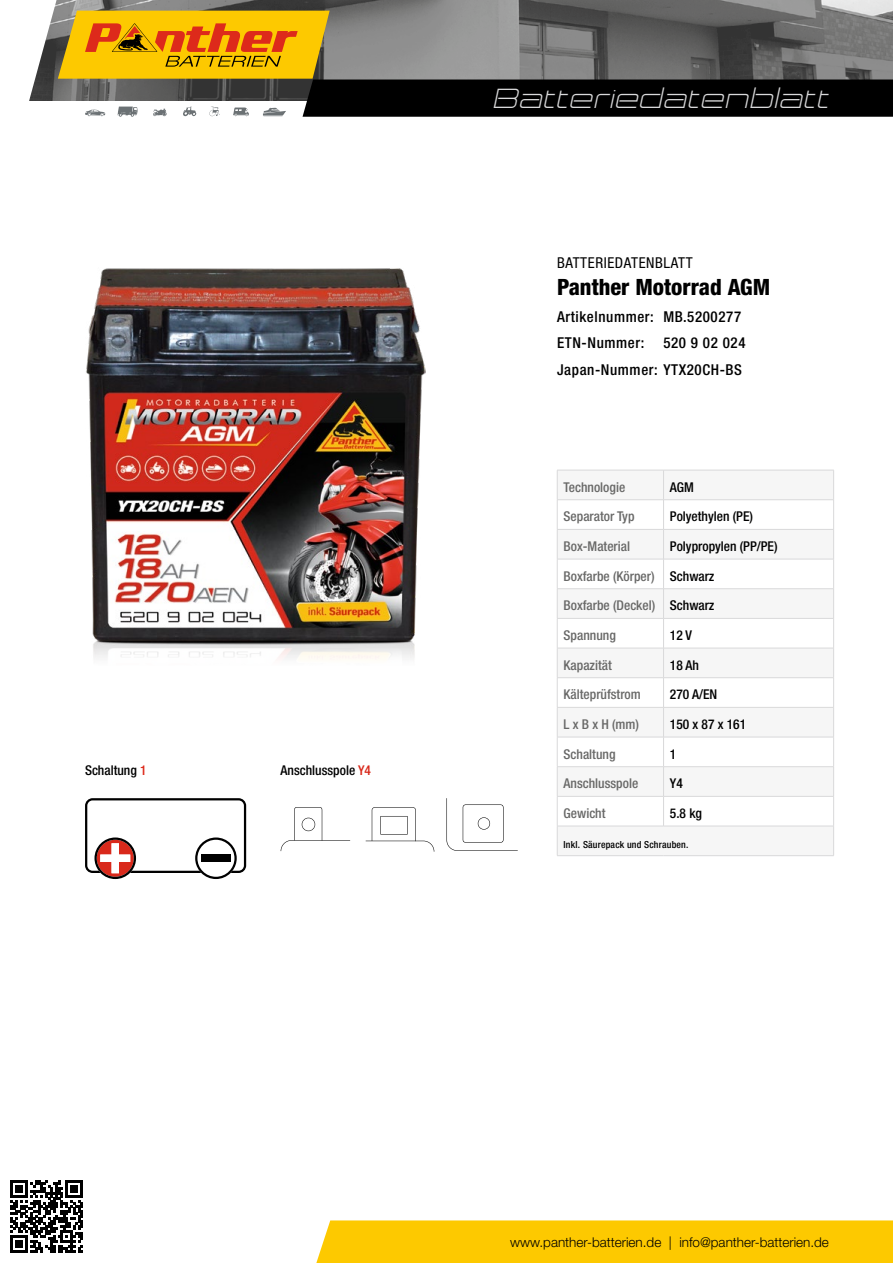
<style>
.page{position:relative;width:893px;height:1263px;background:#fff}
.page>*{position:absolute;margin:0;border:0;box-sizing:border-box;transform-origin:0 0}
.t1{font:italic 27px "Expansiva";color:#d9d9da}
.t2{font:800 condensed 22.5px "Helvetica Neue LT Std";color:#000}
.t3{font:500 condensed 15px/26.5px "Helvetica Neue LT Std";letter-spacing:.04em;color:#000}
.t4{font:condensed 15px "Helvetica Neue LT Std";letter-spacing:.04em;color:#000}
.t5{font:500 condensed 13.5px/29.7px "Helvetica Neue LT Std";color:#686867}
.t6{font:500 condensed 13.5px "Helvetica Neue LT Std";color:#000}
.t7{font:300 13.5px "Helvetica Neue LT Std";color:#000}
.t8{font:500 condensed 9.75px "Helvetica Neue LT Std";letter-spacing:.02em;color:#000}
.s1{color:#dd2a1b}
.s2{color:#d9291b}
.s3{color:#000}
</style>
<div class="page">
<div style="left:316px;top:1220px;width:577px;height:43px;background:#fdc900"></div>
<svg style="left:10px;top:1180px;width:73px;height:73px"></svg>
<svg style="left:11px;top:1180px;width:72px;height:72px"></svg>
<img style="left:86px;top:268px;width:339px;height:391px">
<svg style="left:558px;top:500px;width:275px;height:326px"></svg>
<hr style="left:557px;top:470px;width:106px;height:1px;background:#d9d9da">
<hr style="left:557px;top:470px;width:1px;height:30px;background:#d9d9da">
<hr style="left:663px;top:470px;width:171px;height:1px;background:#d9d9da">
<hr style="left:663px;top:470px;width:1px;height:30px;background:#d9d9da">
<hr style="left:833px;top:470px;width:1px;height:30px;background:#d9d9da">
<hr style="left:557px;top:499px;width:106px;height:1px;background:#d9d9da">
<hr style="left:663px;top:499px;width:171px;height:1px;background:#d9d9da">
<hr style="left:557px;top:529px;width:106px;height:1px;background:#d9d9da">
<hr style="left:663px;top:529px;width:171px;height:1px;background:#d9d9da">
<hr style="left:557px;top:559px;width:106px;height:1px;background:#d9d9da">
<hr style="left:663px;top:559px;width:171px;height:1px;background:#d9d9da">
<hr style="left:557px;top:588px;width:106px;height:1px;background:#d9d9da">
<hr style="left:663px;top:588px;width:171px;height:1px;background:#d9d9da">
<hr style="left:557px;top:618px;width:106px;height:1px;background:#d9d9da">
<hr style="left:663px;top:618px;width:171px;height:1px;background:#d9d9da">
<hr style="left:557px;top:648px;width:106px;height:1px;background:#d9d9da">
<hr style="left:663px;top:648px;width:171px;height:1px;background:#d9d9da">
<hr style="left:557px;top:677px;width:106px;height:1px;background:#d9d9da">
<svg style="left:557px;top:500px;width:1px;height:207px"></svg>
<hr style="left:663px;top:677px;width:171px;height:1px;background:#d9d9da">
<svg style="left:663px;top:500px;width:1px;height:207px"></svg>
<svg style="left:833px;top:500px;width:1px;height:207px"></svg>
<hr style="left:557px;top:707px;width:106px;height:1px;background:#d9d9da">
<hr style="left:557px;top:707px;width:1px;height:30px;background:#d9d9da">
<hr style="left:663px;top:707px;width:171px;height:1px;background:#d9d9da">
<hr style="left:663px;top:707px;width:1px;height:30px;background:#d9d9da">
<hr style="left:833px;top:707px;width:1px;height:30px;background:#d9d9da">
<hr style="left:557px;top:737px;width:106px;height:1px;background:#d9d9da">
<hr style="left:663px;top:737px;width:171px;height:1px;background:#d9d9da">
<hr style="left:557px;top:766px;width:106px;height:1px;background:#d9d9da">
<svg style="left:557px;top:738px;width:1px;height:58px"></svg>
<hr style="left:663px;top:766px;width:171px;height:1px;background:#d9d9da">
<svg style="left:663px;top:738px;width:1px;height:58px"></svg>
<svg style="left:833px;top:738px;width:1px;height:58px"></svg>
<hr style="left:557px;top:796px;width:106px;height:1px;background:#d9d9da">
<hr style="left:557px;top:796px;width:1px;height:30px;background:#d9d9da">
<hr style="left:663px;top:796px;width:171px;height:1px;background:#d9d9da">
<hr style="left:663px;top:796px;width:1px;height:30px;background:#d9d9da">
<hr style="left:833px;top:796px;width:1px;height:30px;background:#d9d9da">
<hr style="left:557px;top:826px;width:106px;height:1px;background:#d9d9da">
<svg style="left:557px;top:827px;width:1px;height:28px"></svg>
<hr style="left:663px;top:826px;width:171px;height:1px;background:#d9d9da">
<svg style="left:833px;top:827px;width:1px;height:28px"></svg>
<hr style="left:557px;top:855px;width:106px;height:1px;background:#d9d9da">
<hr style="left:663px;top:855px;width:171px;height:1px;background:#d9d9da">
<svg style="left:85px;top:798px;width:161px;height:81px"></svg>
<svg style="left:281px;top:807px;width:69px;height:44px"></svg>
<svg style="left:366px;top:807px;width:68px;height:45px"></svg>
<svg style="left:446px;top:798px;width:72px;height:53px"></svg>
<img style="left:29px;top:0;width:864px;height:100px">
<svg style="left:58px;top:11px;width:835px;height:106px;background:#736545"></svg>
<p class="t6" style="left:85px;top:762px;width:63px">Schaltung <span class="s1">1</span></p>
<p class="t6" style="left:281px;top:762px;width:92px">Anschlusspole <span class="s2">Y4</span></p>
<h1 class="t1" style="left:494px;top:82px;width:339px">Batteriedatenblatt</h1>
<p class="t4" style="left:557px;top:254px;width:137px">BATTERIEDATENBLATT</p>
<h2 class="t2" style="left:557px;top:273px;width:215px">Panther Motorrad AGM</h2>
<p class="t3" style="left:557px;top:303px;width:186px">Artikelnummer: MB.5200277<br>ETN-Nummer:</p>
<p class="t3" style="left:557px;top:329px;width:190px;text-align:right">520 9 02 024<br>Japan-Nummer: YTX20CH-BS</p>
<p class="t5" style="left:564px;top:472px;width:63px">Technologie</p>
<p class="t6" style="left:670px;top:479px;width:26px">AGM</p>
<p class="t5" style="left:564px;top:501px;width:72px">Separator Typ</p>
<p class="t6" style="left:670px;top:508px;width:85px">Polyethylen (PE)</p>
<p class="t5" style="left:564px;top:531px;width:68px">Box-Material</p>
<p class="t5" style="left:564px;top:531px;width:215px;text-indent:106px"><span class="s3">Polypropylen (PP/PE)<br></span>Boxfarbe (Körper) <span class="s3">Schwarz<br></span>Boxfarbe (Deckel) <span class="s3">Schwarz<br></span>Spannung</p>
<p class="t6" style="left:670px;top:627px;width:24px">12 V</p>
<p class="t5" style="left:564px;top:650px;width:50px">Kapazität</p>
<p class="t6" style="left:670px;top:657px;width:31px">18 Ah</p>
<p class="t5" style="left:564px;top:679px;width:79px">Kälteprüfstrom</p>
<p class="t6" style="left:670px;top:686px;width:49px">270 A/EN</p>
<p class="t5" style="left:564px;top:709px;width:77px">L x B x H (mm)</p>
<p class="t6" style="left:670px;top:716px;width:78px">150 x 87 x 161</p>
<p class="t5" style="left:564px;top:739px;width:53px">Schaltung</p>
<p class="t6" style="left:670px;top:746px;width:8px">1</p>
<p class="t5" style="left:564px;top:768px;width:76px">Anschlusspole</p>
<p class="t6" style="left:670px;top:775px;width:14px">Y4</p>
<p class="t5" style="left:564px;top:798px;width:43px">Gewicht</p>
<p class="t6" style="left:670px;top:805px;width:34px">5.8 kg</p>
<p class="t8" style="left:564px;top:838px;width:126px">Inkl. Säurepack und Schrauben.</p>
<p class="t7" style="left:510px;top:1234px;width:320px">www.panther-batterien.de | info@panther-batterien.de</p>
</div>
